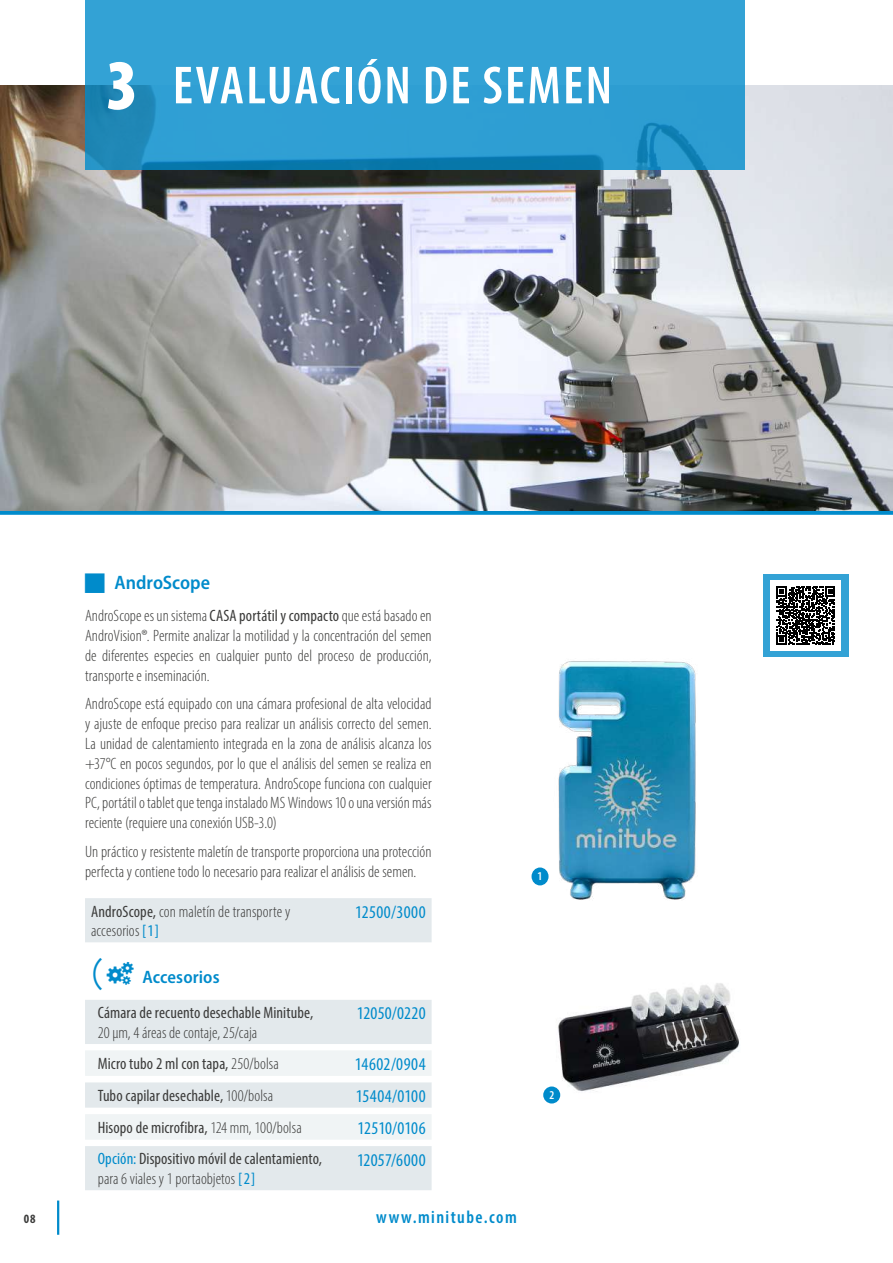
<style>
.page{position:relative;width:893px;height:1263px;background:#fff}
.page>*{position:absolute;margin:0;border:0;box-sizing:border-box;transform-origin:0 0}
.t1{font:600 condensed 54px "Myriad Pro";letter-spacing:.04em;color:#fff}
.t2{font:600 semi-condensed 19.5px "Myriad Pro";color:#008bcb}
.t3{font:condensed 18px "Myriad Pro";letter-spacing:.015em;color:#008bcb}
.t4{font:600 condensed 18px "Myriad Pro";letter-spacing:.08em;color:#008bcb}
.t5{font:600 semi-condensed 18px "Myriad Pro";letter-spacing:.005em;color:#008bcb}
.t6{font:condensed 18px "Myriad Pro";letter-spacing:-.005em;color:#008bcb}
.t7{font:300 condensed 16.5px/19.8px "Myriad Pro";color:#3c3c3b;text-align:justify}
.t8{font:condensed 16.5px/19.8px "Myriad Pro";letter-spacing:.005em;color:#3c3c3b}
.t9{font:700 condensed 12.75px "Myriad Pro";color:#3c3c3b}
.t10{font:600 condensed 12px "Myriad Pro";color:#fff}
.s1{font-weight:900;font-size:72px}
.s2{font-weight:400}
.s3{font-weight:400;color:#008bcb}
.s4{font-family:"MS Gothic";font-weight:400;font-stretch:normal;font-size:36px}
.s5{font-weight:300}
.s6{color:#008bcb}
</style>
<div class="page">
<hr style="left:57px;top:1200px;width:2px;height:35px;background:#008bcb">
<div style="left:0;top:510px;width:893px;height:5px;background:#008bcb"></div>
<img style="left:0;top:85px;width:893px;height:425px">
<svg style="left:85px;top:0;width:659px;height:170px;background:#2d9cd0"></svg>
<svg style="left:85px;top:898px;width:347px;height:292px;fill:#e3e9ec"></svg>
<svg style="left:85px;top:1044px;width:347px;height:102px"></svg>
<div style="left:763px;top:574px;width:85px;height:83px;background:#33a2d5"></div>
<div style="left:771px;top:580px;width:70px;height:71px;background:#fff"></div>
<svg style="left:776px;top:586px;width:59px;height:59px"></svg>
<img style="left:532px;top:661px;width:164px;height:239px">
<img style="left:543px;top:983px;width:197px;height:121px">
<div style="left:531px;top:867px;width:18px;height:18px;background:#008bcb;border-radius:50%"></div>
<div style="left:543px;top:1086px;width:17px;height:17px;background:#008bcb;border-radius:50%"></div>
<svg style="left:107px;top:961px;width:27px;height:24px"></svg>
<h1 class="t1" style="left:106px;top:52px;width:507px"><span class="s1">3</span> EVALUACIÓN DE SEMEN</h1>
<p class="t2" style="left:114px;top:570px;width:97px">AndroScope</p>
<p class="t7" style="left:85px;top:606px;width:348px">AndroScope es un sistema <span class="s2">CASA portátil y compacto</span> que está basado en AndroVision®. Permite analizar la motilidad y la concentración del semen de diferentes especies en cualquier punto del proceso de producción, transporte e inseminación.</p>
<p class="t7" style="left:85px;top:694px;width:348px">AndroScope está equipado con una cámara profesional de alta velocidad y ajuste de enfoque preciso para realizar un análisis correcto del semen.<br>La unidad de calentamiento integrada en la zona de análisis alcanza los +37°C en pocos segundos, por lo que el análisis del semen se realiza en condiciones óptimas de temperatura. AndroScope funciona con cualquier PC, portátil o tablet que tenga instalado MS Windows 10 o una versión más reciente (requiere una conexión USB-3.0)</p>
<p class="t7" style="left:85px;top:842px;width:348px">Un práctico y resistente maletín de transporte proporciona una protección perfecta y contiene todo lo necesario para realizar el análisis de semen.</p>
<p class="t7" style="left:91px;top:901px;width:201px"><span class="s2">AndroScope,</span> con maletín de transporte y accesorios <span class="s3">[1]</span></p>
<p class="t3" style="left:355px;top:901px;width:72px">12500/3000</p>
<p class="t5" style="left:85px;top:965px;width:136px"><span class="s4">(</span> Accesorios</p>
<p class="t8" style="left:98px;top:1003px;width:217px">Cámara de recuento desechable Minitube,</p>
<p class="t7" style="left:98px;top:1022px;width:161px">20 µm, 4 áreas de contaje, 25/caja</p>
<p class="t3" style="left:357px;top:1002px;width:70px">12050/0220</p>
<p class="t8" style="left:98px;top:1053px;width:183px">Micro tubo 2 ml con tapa, <span class="s5">250/bolsa</span></p>
<p class="t3" style="left:355px;top:1053px;width:72px">14602/0904</p>
<p class="t8" style="left:98px;top:1085px;width:177px">Tubo capilar desechable, <span class="s5">100/bolsa</span></p>
<p class="t3" style="left:356px;top:1085px;width:71px">15404/0100</p>
<p class="t8" style="left:98px;top:1117px;width:205px">Hisopo de microfibra, <span class="s5">124 mm, 100/bolsa</span></p>
<p class="t6" style="left:358px;top:1117px;width:70px">12510/0106</p>
<p class="t8" style="left:98px;top:1149px;width:226px"><span class="s6">Opción:</span> Dispositivo móvil de calentamiento, <span class="s5">para 6 viales y 1 portaobjetos</span> <span class="s6">[2]</span></p>
<p class="t3" style="left:357px;top:1149px;width:70px">12057/6000</p>
<p class="t9" style="left:24px;top:1211px;width:13px">08</p>
<p class="t4" style="left:376px;top:1206px;width:142px">www.minitube.com</p>
<p class="t10" style="left:538px;top:869px;width:6px">1</p>
<p class="t10" style="left:549px;top:1087px;width:6px">2</p>
</div>
